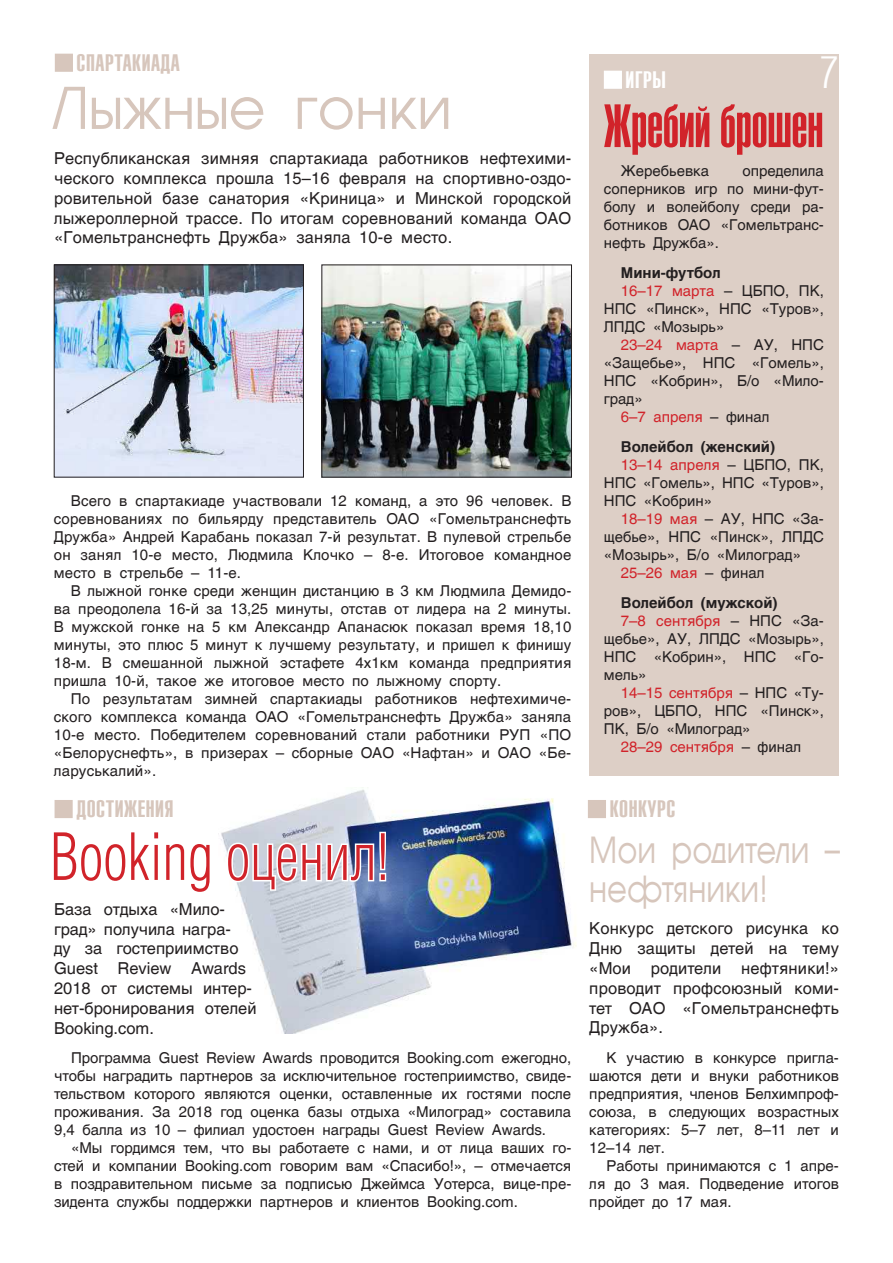
<style>
.page{position:relative;width:893px;height:1263px;background:#fff}
.page>*{position:absolute;margin:0;border:0;box-sizing:border-box;transform-origin:0 0}
.t1{font:300 66px "Helios Cond";color:#d1232a;scale:.9 1}
.t2{font:60px "Helios Ultra Compressed";color:#d1232a;scale:.95 1}
.t3{font:57px "AG Avant Garde Cyr";color:#d7c6bc}
.t4{font:300 45px "Helios Cond";color:#fff}
.t5{font:36px "AG Avant Garde Cyr";color:#d7c6bc;scale:.85 1}
.t6{font:23.55px "Helios Ultra Compressed";letter-spacing:.02em;color:#d7c6bc;scale:1.15 1}
.t7{font:23.55px "Helios Ultra Compressed";color:#fff;scale:1.15 1}
.t8{font:16.5px/19.8px "AG Helvetica Cyr Roman";color:#231f20;text-align:justify}
.t9{font:15px/18px "AG Helvetica Cyr Roman";color:#231f20;text-align:justify}
.t10{font:15px "AG Helvetica Cyr Roman";color:#d1232a}
.t11{font:700 15px "AG Helvetica Cyr";color:#231f20}
.s1{color:#d1232a}
.s2{color:#231f20}
</style>
<div class="page">
<div style="left:589px;top:54px;width:250px;height:721px;background:#ddcfc6"></div>
<img style="left:324px;top:267px;width:246px;height:208px">
<div style="left:322px;top:265px;width:250px;height:212px;border:1px solid #231f20"></div>
<div style="left:55px;top:54px;width:18px;height:18px;background:#d7c6bc"></div>
<img style="left:56px;top:267px;width:246px;height:208px">
<div style="left:54px;top:265px;width:250px;height:212px;border:1px solid #231f20"></div>
<img style="left:221px;top:787px;width:356px;height:246px">
<svg style="left:225px;top:809px;width:163px;height:107px"></svg>
<div style="left:55px;top:800px;width:18px;height:18px;background:#d7c6bc"></div>
<div style="left:604px;top:71px;width:18px;height:18px;background:#fff"></div>
<div style="left:588px;top:800px;width:18px;height:18px;background:#d7c6bc"></div>
<p class="t6" style="left:77px;top:49px;width:91px">СПАРТАКИАДА</p>
<p class="t3" style="left:52px;top:76px;width:402px">Лыжные гонки</p>
<p class="t8" style="left:54px;top:149px;width:519px">Республиканская зимняя спартакиада работников нефтехими&shy;ческого комплекса прошла 15–16 февраля на спортивно-оздо&shy;ровительной базе санатория «Криница» и Минской городской лыжероллерной трассе. По итогам соревнований команда ОАО «Гомельтранснефть Дружба» заняла 10-е место.</p>
<p class="t9" style="left:54px;top:492px;width:519px;text-indent:17px">Всего в спартакиаде участвовали 12 команд, а это 96 человек. В соревнованиях по бильярду представитель ОАО «Гомельтранснефть Дружба» Андрей Карабань показал 7-й результат. В пулевой стрельбе он занял 10-е место, Людмила Клочко – 8-е. Итоговое командное место в стрельбе – 11-е.</p>
<p class="t9" style="left:54px;top:582px;width:519px;text-indent:17px">В лыжной гонке среди женщин дистанцию в 3 км Людмила Демидо&shy;ва преодолела 16-й за 13,25 минуты, отстав от лидера на 2 минуты.<br>В мужской гонке на 5 км Александр Апанасюк показал время 18,10 минуты, это плюс 5 минут к лучшему результату, и пришел к финишу 18-м. В смешанной лыжной эстафете 4х1км команда предприятия пришла 10-й, такое же итоговое место по лыжному спорту.</p>
<p class="t9" style="left:54px;top:690px;width:519px;text-indent:17px">По результатам зимней спартакиады работников нефтехимиче&shy;ского комплекса команда ОАО «Гомельтранснефть Дружба» заняла 10-е место. Победителем соревнований стали работники РУП «ПО «Белоруснефть», в призерах – сборные ОАО «Нафтан» и ОАО «Бе&shy;ларуськалий».</p>
<p class="t6" style="left:76px;top:795px;width:86px">ДОСТИЖЕНИЯ</p>
<p class="t1" style="left:50px;top:821px;width:378px">Booking оценил!</p>
<p class="t8" style="left:54px;top:899px;width:204px;text-align:left">База отдыха «Мило&shy;град» получила награ-<br>ду за гостеприимство<br>Guest Review Awards<br>2018 от системы интер&shy;нет-бронирования отелей<br>Booking.com.</p>
<p class="t9" style="left:54px;top:1048px;width:519px;text-indent:17px">Программа Guest Review Awards проводится Booking.com ежегодно, чтобы наградить партнеров за исключительное гостеприимство, свиде&shy;тельством которого являются оценки, оставленные их гостями после проживания. За 2018 год оценка базы отдыха «Милоград» составила 9,4 балла из 10 – филиал удостоен награды Guest Review Awards.</p>
<p class="t9" style="left:54px;top:1138px;width:519px;text-indent:17px">«Мы гордимся тем, что вы работаете с нами, и от лица ваших го&shy;стей и компании Booking.com говорим вам «Спасибо!», – отмечается в поздравительном письме за подписью Джеймса Уотерса, вице-пре&shy;зидента службы поддержки партнеров и клиентов Booking.com.</p>
<p class="t4" style="left:819px;top:48px;width:21px">7</p>
<p class="t7" style="left:626px;top:66px;width:37px">ИГРЫ</p>
<p class="t2" style="left:604px;top:91px;width:232px">Жребий брошен</p>
<p class="t9" style="left:621px;top:162px;width:90px">Жеребьевка</p>
<p class="t9" style="left:604px;top:162px;width:222px;text-indent:138px">определила соперников игр по мини-фут&shy;болу и волейболу среди ра&shy;ботников ОАО «Гомельтранс&shy;нефть Дружба».</p>
<p class="t11" style="left:621px;top:264px;width:101px">Мини-футбол</p>
<p class="t9" style="left:604px;top:282px;width:222px;text-indent:17px"><span class="s1">16–17 марта</span> – ЦБПО, ПК, НПС «Пинск», НПС «Туров», ЛПДС «Мозырь»</p>
<p class="t9" style="left:604px;top:336px;width:222px;text-indent:17px"><span class="s1">23–24 марта</span> – АУ, НПС «Защебье», НПС «Гомель», НПС «Кобрин», Б/о «Мило&shy;град»</p>
<p class="t10" style="left:621px;top:408px;width:150px">6–7 апреля <span class="s2">– финал</span></p>
<p class="t11" style="left:621px;top:438px;width:156px">Волейбол (женский)</p>
<p class="t9" style="left:604px;top:456px;width:222px;text-indent:17px"><span class="s1">13–14 апреля</span> – ЦБПО, ПК, НПС «Гомель», НПС «Туров», НПС «Кобрин»</p>
<p class="t9" style="left:604px;top:510px;width:222px;text-indent:17px"><span class="s1">18–19 мая</span> – АУ, НПС «За&shy;щебье», НПС «Пинск», ЛПДС «Мозырь», Б/о «Милоград»</p>
<p class="t10" style="left:621px;top:564px;width:145px">25–26 мая <span class="s2">– финал</span></p>
<p class="t11" style="left:621px;top:594px;width:158px">Волейбол (мужской)</p>
<p class="t9" style="left:604px;top:612px;width:222px;text-indent:17px"><span class="s1">7–8 сентября</span> – НПС «За&shy;щебье», АУ, ЛПДС «Мозырь», НПС «Кобрин», НПС «Го&shy;мель»</p>
<p class="t9" style="left:604px;top:684px;width:222px;text-indent:17px"><span class="s1">14–15 сентября</span> – НПС «Ту&shy;ров», ЦБПО, НПС «Пинск», ПК, Б/о «Милоград»</p>
<p class="t10" style="left:621px;top:738px;width:182px">28–29 сентября <span class="s2">– финал</span></p>
<p class="t6" style="left:610px;top:795px;width:59px">КОНКУРС</p>
<p class="t5" style="left:589px;top:829px;width:297px">Мои родители –</p>
<p class="t5" style="left:589px;top:868px;width:212px">нефтяники!</p>
<p class="t8" style="left:589px;top:919px;width:251px">Конкурс детского рисунка ко Дню защиты детей на тему «Мои родители нефтяники!» проводит профсоюзный коми&shy;тет ОАО «Гомельтранснефть Дружба».</p>
<p class="t9" style="left:589px;top:1048px;width:251px;text-indent:17px">К участию в конкурсе пригла&shy;шаются дети и внуки работников предприятия, членов Белхимпроф&shy;союза, в следующих возрастных категориях: 5–7 лет, 8–11 лет и 12–14 лет.</p>
<p class="t9" style="left:589px;top:1156px;width:251px;text-indent:17px">Работы принимаются с 1 апре&shy;ля до 3 мая. Подведение итогов пройдет до 17 мая.</p>
</div>
